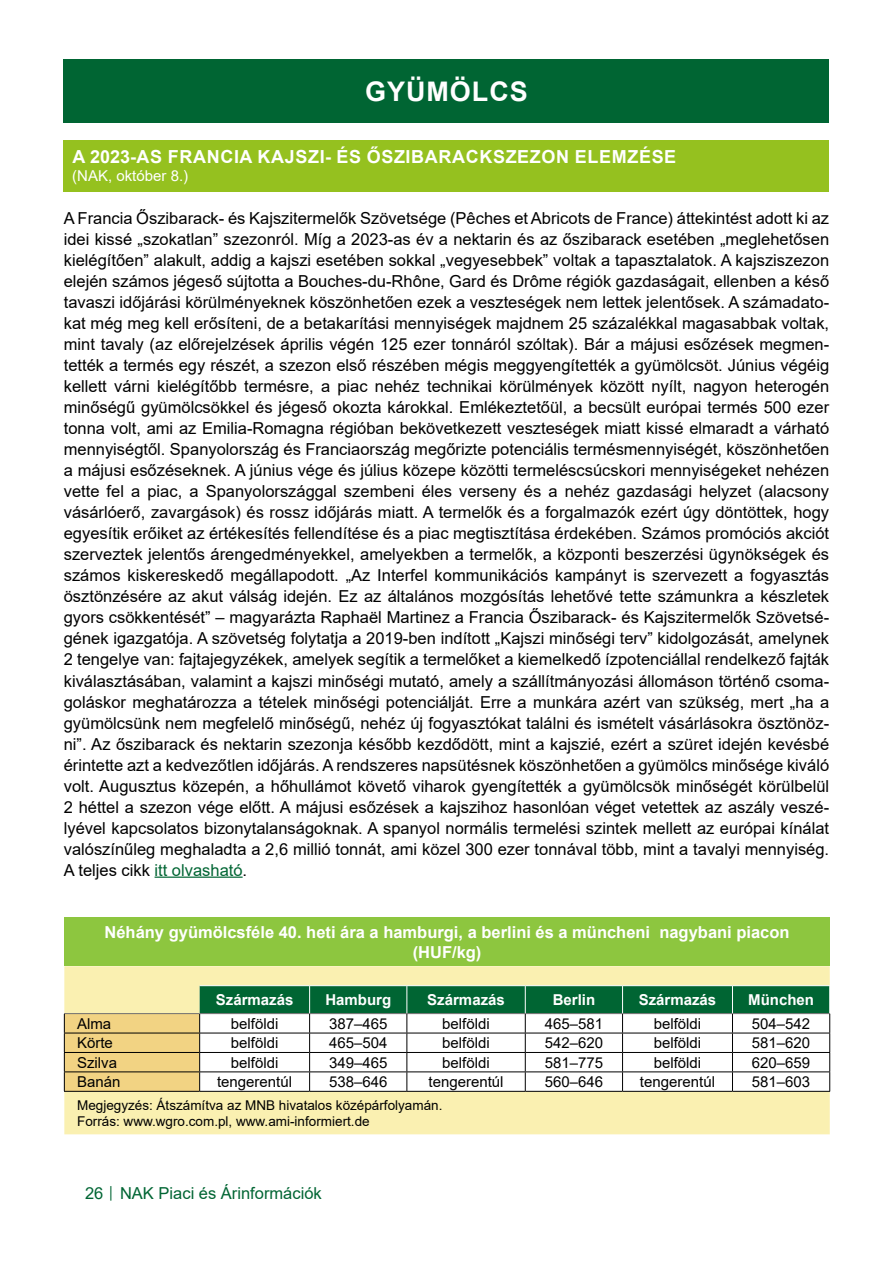
<style>
.page{position:relative;width:893px;height:1263px;background:#fff}
.page>*{position:absolute;margin:0;border:0;box-sizing:border-box;transform-origin:0 0}
.t1{font:700 27px "Arial";letter-spacing:.035em;color:#fff}
.t2{font:700 18px "Arial";letter-spacing:.035em;color:#fff}
.t3{font:16.5px/21px "Arial";color:#000;text-align:justify}
.t4{font:700 16.5px/19.8px "Arial";color:#fff;text-align:center}
.t5{font:16.5px "Arial";color:#006533}
.t6{font:15px "Arial";color:#000}
.t7{font:700 15px "Arial";color:#fff}
.t8{font:15px "Arial";color:#fff}
.t9{font:13.5px/16.2px "Arial";color:#000}
.s1{color:#006533}
.s2{font-size:12px}
</style>
<div class="page">
<div style="left:64px;top:60px;width:765px;height:63px;background:#006533"></div>
<hr style="left:155px;top:876px;width:88px;height:2px;background:#006533">
<div style="left:64px;top:140px;width:765px;height:51px;background:#95c11f"></div>
<div style="left:64px;top:917px;width:766px;height:49px;background:#8dc63f"></div>
<div style="left:64px;top:966px;width:766px;height:168px;background:#faf0b1"></div>
<hr style="left:200px;top:985px;width:110px;height:1px;background:#fff">
<hr style="left:310px;top:985px;width:97px;height:1px;background:#fff">
<hr style="left:407px;top:985px;width:118px;height:1px;background:#fff">
<hr style="left:525px;top:985px;width:98px;height:1px;background:#fff">
<hr style="left:623px;top:985px;width:109px;height:1px;background:#fff">
<hr style="left:732px;top:985px;width:98px;height:1px;background:#fff">
<hr style="left:64px;top:1091px;width:136px;height:1px;background:#000">
<hr style="left:200px;top:1091px;width:110px;height:1px;background:#000">
<hr style="left:310px;top:1091px;width:97px;height:1px;background:#000">
<hr style="left:407px;top:1091px;width:118px;height:1px;background:#000">
<hr style="left:525px;top:1091px;width:98px;height:1px;background:#000">
<hr style="left:623px;top:1091px;width:109px;height:1px;background:#000">
<hr style="left:732px;top:1091px;width:98px;height:1px;background:#000">
<svg style="left:64px;top:986px;width:766px;height:105px"></svg>
<h1 class="t1" style="left:365px;top:73px;width:164px">GYÜMÖLCS</h1>
<p class="t2" style="left:73px;top:144px;width:605px">A 2023-AS FRANCIA KAJSZI- ÉS ŐSZIBARACKSZEZON ELEMZÉSE</p>
<p class="t8" style="left:72px;top:166px;width:117px">(NAK, október 8.)</p>
<p class="t3" style="left:64px;top:208px;width:767px">A Francia Őszibarack- és Kajszitermelők Szövetsége (Pêches et Abricots de France) áttekintést adott ki az idei kissé „szokatlan” szezonról. Míg a 2023-as év a nektarin és az őszibarack esetében „meglehetősen kielégítően” alakult, addig a kajszi esetében sokkal „vegyesebbek” voltak a tapasztalatok. A kajsziszezon elején számos jégeső sújtotta a Bouches-du-Rhône, Gard és Drôme régiók gazdaságait, ellenben a késő tavaszi időjárási körülményeknek köszönhetően ezek a veszteségek nem lettek jelentősek. A számadato&shy;kat még meg kell erősíteni, de a betakarítási mennyiségek majdnem 25 százalékkal magasabbak voltak, mint tavaly (az előrejelzések április végén 125 ezer tonnáról szóltak). Bár a májusi esőzések megmen&shy;tették a termés egy részét, a szezon első részében mégis meggyengítették a gyümölcsöt. Június végéig kellett várni kielégítőbb termésre, a piac nehéz technikai körülmények között nyílt, nagyon heterogén minőségű gyümölcsökkel és jégeső okozta károkkal. Emlékeztetőül, a becsült európai termés 500 ezer tonna volt, ami az Emilia-Romagna régióban bekövetkezett veszteségek miatt kissé elmaradt a várható mennyiségtől. Spanyolország és Franciaország megőrizte potenciális termésmennyiségét, köszönhetően a májusi esőzéseknek. A június vége és július közepe közötti termeléscsúcskori mennyiségeket nehézen vette fel a piac, a Spanyolországgal szembeni éles verseny és a nehéz gazdasági helyzet (alacsony vásárlóerő, zavargások) és rossz időjárás miatt. A termelők és a forgalmazók ezért úgy döntöttek, hogy egyesítik erőiket az értékesítés fellendítése és a piac megtisztítása érdekében. Számos promóciós akciót szerveztek jelentős árengedményekkel, amelyekben a termelők, a központi beszerzési ügynökségek és számos kiskereskedő megállapodott. „Az Interfel kommunikációs kampányt is szervezett a fogyasztás ösztönzésére az akut válság idején. Ez az általános mozgósítás lehetővé tette számunkra a készletek gyors csökkentését” – magyarázta Raphaël Martinez a Francia Őszibarack- és Kajszitermelők Szövetsé&shy;gének igazgatója. A szövetség folytatja a 2019-ben indított „Kajszi minőségi terv” kidolgozását, amelynek 2 tengelye van: fajtajegyzékek, amelyek segítik a termelőket a kiemelkedő ízpotenciállal rendelkező fajták kiválasztásában, valamint a kajszi minőségi mutató, amely a szállítmányozási állomáson történő csoma&shy;goláskor meghatározza a tételek minőségi potenciálját. Erre a munkára azért van szükség, mert „ha a gyümölcsünk nem megfelelő minőségű, nehéz új fogyasztókat találni és ismételt vásárlásokra ösztönöz&shy;ni”. Az őszibarack és nektarin szezonja később kezdődött, mint a kajszié, ezért a szüret idején kevésbé érintette azt a kedvezőtlen időjárás. A rendszeres napsütésnek köszönhetően a gyümölcs minősége kiváló volt. Augusztus közepén, a hőhullámot követő viharok gyengítették a gyümölcsök minőségét körülbelül 2 héttel a szezon vége előtt. A májusi esőzések a kajszihoz hasonlóan véget vetettek az aszály veszé&shy;lyével kapcsolatos bizonytalanságoknak. A spanyol normális termelési szintek mellett az európai kínálat valószínűleg meghaladta a 2,6 millió tonnát, ami közel 300 ezer tonnával több, mint a tavalyi mennyiség.<br>A teljes cikk <span class="s1">itt olvasható</span>.</p>
<p class="t4" style="left:105px;top:922px;width:686px">Néhány gyümölcsféle 40. heti ára a hamburgi, a berlini és a müncheni nagybani piacon (HUF/kg)</p>
<p class="t7" style="left:216px;top:989px;width:79px">Származás</p>
<p class="t7" style="left:325px;top:989px;width:67px">Hamburg</p>
<p class="t7" style="left:427px;top:989px;width:79px">Származás</p>
<p class="t7" style="left:553px;top:989px;width:44px">Berlin</p>
<p class="t7" style="left:639px;top:989px;width:79px">Származás</p>
<p class="t7" style="left:748px;top:989px;width:67px">München</p>
<p class="t6" style="left:77px;top:1013px;width:36px">Alma</p>
<p class="t6" style="left:231px;top:1013px;width:49px">belföldi</p>
<p class="t6" style="left:329px;top:1013px;width:60px">387–465</p>
<p class="t6" style="left:442px;top:1013px;width:49px">belföldi</p>
<p class="t6" style="left:545px;top:1013px;width:60px">465–581</p>
<p class="t6" style="left:654px;top:1013px;width:49px">belföldi</p>
<p class="t6" style="left:752px;top:1013px;width:60px">504–542</p>
<p class="t6" style="left:77px;top:1032px;width:37px">Körte</p>
<p class="t6" style="left:231px;top:1032px;width:49px">belföldi</p>
<p class="t6" style="left:329px;top:1032px;width:60px">465–504</p>
<p class="t6" style="left:442px;top:1032px;width:49px">belföldi</p>
<p class="t6" style="left:545px;top:1032px;width:60px">542–620</p>
<p class="t6" style="left:654px;top:1032px;width:49px">belföldi</p>
<p class="t6" style="left:752px;top:1032px;width:60px">581–620</p>
<p class="t6" style="left:77px;top:1052px;width:42px">Szilva</p>
<p class="t6" style="left:231px;top:1052px;width:49px">belföldi</p>
<p class="t6" style="left:329px;top:1052px;width:60px">349–465</p>
<p class="t6" style="left:442px;top:1052px;width:49px">belföldi</p>
<p class="t6" style="left:545px;top:1052px;width:60px">581–775</p>
<p class="t6" style="left:654px;top:1052px;width:49px">belföldi</p>
<p class="t6" style="left:752px;top:1052px;width:60px">620–659</p>
<p class="t6" style="left:77px;top:1071px;width:45px">Banán</p>
<p class="t6" style="left:217px;top:1071px;width:77px">tengerentúl</p>
<p class="t6" style="left:329px;top:1071px;width:60px">538–646</p>
<p class="t6" style="left:428px;top:1071px;width:77px">tengerentúl</p>
<p class="t6" style="left:545px;top:1071px;width:60px">560–646</p>
<p class="t6" style="left:640px;top:1071px;width:77px">tengerentúl</p>
<p class="t6" style="left:752px;top:1071px;width:60px">581–603</p>
<p class="t9" style="left:77px;top:1097px;width:367px">Megjegyzés: Átszámítva az MNB hivatalos középárfolyamán.<br>Forrás: www.wgro.com.pl, www.ami-informiert.de</p>
<p class="t5" style="left:85px;top:1182px;width:238px">26 <span class="s2">│</span> NAK Piaci és Árinformációk</p>
</div>
